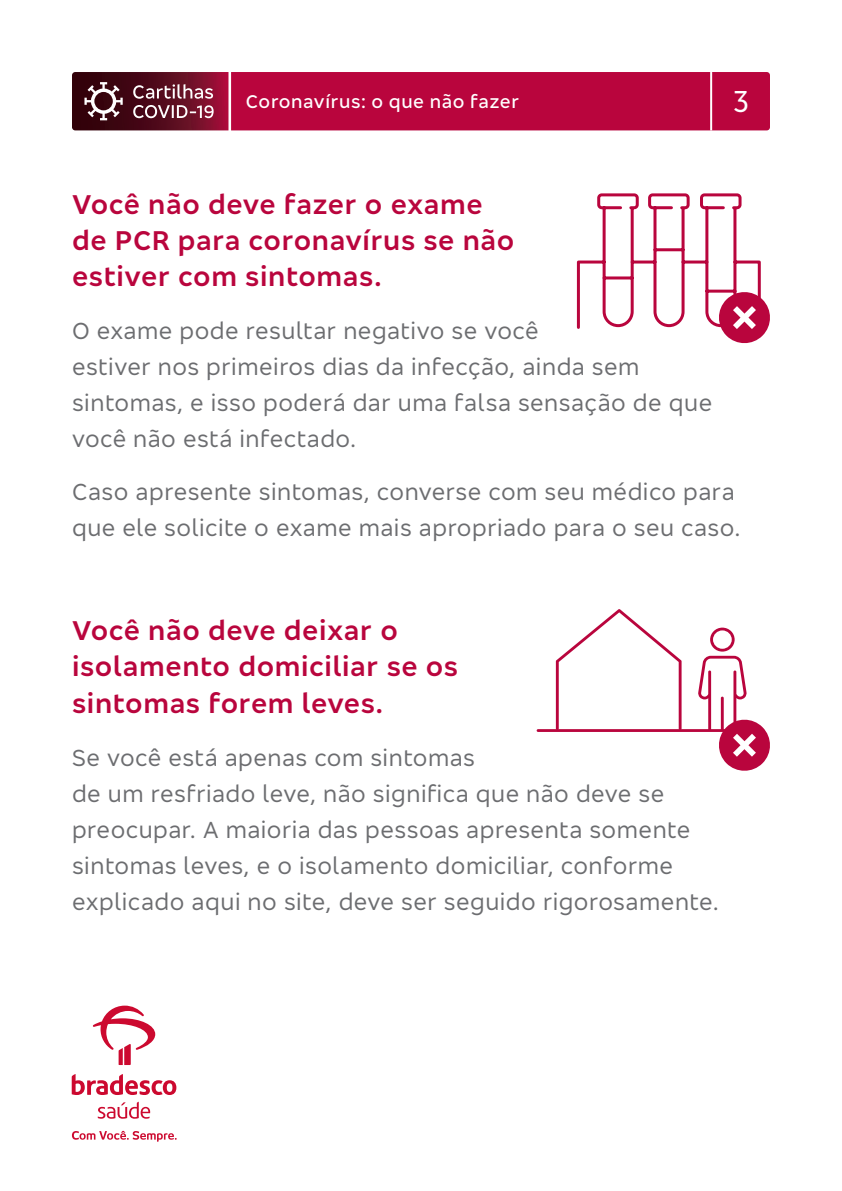
<style>
.page{position:relative;width:842px;height:1191px;background:#fff}
.page>*{position:absolute;margin:0;border:0;box-sizing:border-box;transform-origin:0 0}
.t1{font:condensed 32px "Bradesco Sans";color:#fff}
.t2{font:600 28px/36px "Bradesco Sans";letter-spacing:.025em;color:#b9053d}
.t3{font:24px/36px "Bradesco Sans";letter-spacing:.02em;color:#6c6d70}
.t4{font:500 19px "Bradesco Sans";letter-spacing:.03em;color:#fff}
</style>
<div class="page">
<svg style="left:576px;top:193px;width:194px;height:151px"></svg>
<svg style="left:556px;top:609px;width:125px;height:120px"></svg>
<hr style="left:537px;top:729px;width:222px;height:3px;background:#b9053d">
<svg style="left:698px;top:627px;width:49px;height:72px"></svg>
<hr style="left:708px;top:670px;width:3px;height:60px;background:#b9053d">
<hr style="left:721px;top:696px;width:3px;height:34px;background:#b9053d">
<hr style="left:733px;top:670px;width:3px;height:60px;background:#b9053d">
<svg style="left:716px;top:717px;width:54px;height:54px"></svg>
<svg style="left:93px;top:1005px;width:62px;height:60px"></svg>
<svg style="left:72px;top:1074px;width:104px;height:21px"></svg>
<svg style="left:98px;top:1101px;width:52px;height:17px"></svg>
<svg style="left:72px;top:1130px;width:105px;height:11px"></svg>
<svg style="left:72px;top:72px;width:698px;height:58px;background:#a80e3d"></svg>
<p class="t4" style="left:246px;top:89px;width:275px">Coronavírus: o que não fazer</p>
<h1 class="t1" style="left:733px;top:81px;width:17px">3</h1>
<p class="t2" style="left:72px;top:185px;width:444px">Você não deve fazer o exame de PCR para coronavírus se não estiver com sintomas.</p>
<p class="t3" style="left:72px;top:312px;width:642px">O exame pode resultar negativo se você<br>estiver nos primeiros dias da infecção, ainda sem sintomas, e isso poderá dar uma falsa sensação de que você não está infectado.</p>
<p class="t3" style="left:72px;top:473px;width:670px">Caso apresente sintomas, converse com seu médico para que ele solicite o exame mais apropriado para o seu caso.</p>
<p class="t2" style="left:72px;top:611px;width:388px">Você não deve deixar o isolamento domiciliar se os sintomas forem leves.</p>
<p class="t3" style="left:72px;top:738px;width:648px">Se você está apenas com sintomas<br>de um resfriado leve, não significa que não deve se preocupar. A maioria das pessoas apresenta somente sintomas leves, e o isolamento domiciliar, conforme explicado aqui no site, deve ser seguido rigorosamente.</p>
</div>
